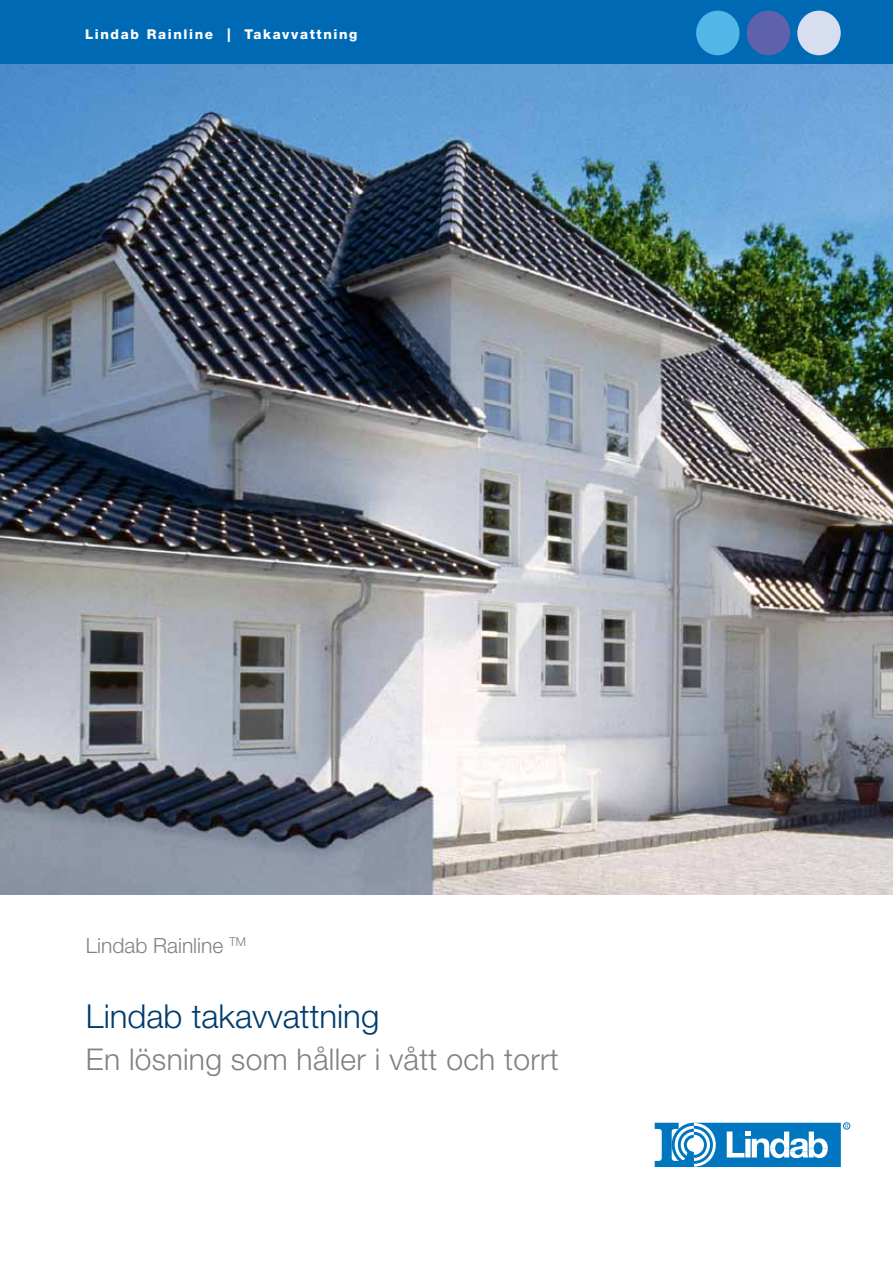
<style>
.page{position:relative;width:893px;height:1263px;background:#fff}
.page>*{position:absolute;margin:0;border:0;box-sizing:border-box;transform-origin:0 0}
.t1{font:300 33px "Helvetica Neue LT Pro";color:#003c6d}
.t2{font:300 30px "Helvetica Neue LT Pro";letter-spacing:.01em;color:#818084}
.t3{font:300 21px "Helvetica Neue LT Pro";color:#818084}
.t4{font:800 13.5px "Helvetica Neue LT Pro";letter-spacing:.12em;color:#fff}
</style>
<div class="page">
<img style="left:0;top:64px;width:893px;height:830px">
<div style="left:0;top:0;width:893px;height:64px;background:#0069b4"></div>
<div style="left:696px;top:11px;width:43px;height:44px;background:#53b6e8;border-radius:50%"></div>
<div style="left:747px;top:11px;width:43px;height:44px;background:#5d62ab;border-radius:50%"></div>
<div style="left:797px;top:11px;width:44px;height:44px;background:#d7def0;border-radius:50%"></div>
<div style="left:843px;top:1123px;width:7px;height:6px;border:1px solid #0076c0;border-radius:50%"></div>
<svg style="left:655px;top:1123px;width:193px;height:44px"></svg>
<p class="t4" style="left:85px;top:27px;width:274px">Lindab Rainline | Takavvattning</p>
<p class="t3" style="left:86px;top:933px;width:162px">Lindab Rainline <sup>TM</sup></p>
<p class="t1" style="left:86px;top:996px;width:295px">Lindab takavvattning</p>
<p class="t2" style="left:86px;top:1041px;width:474px">En lösning som håller i vått och torrt</p>
</div>
